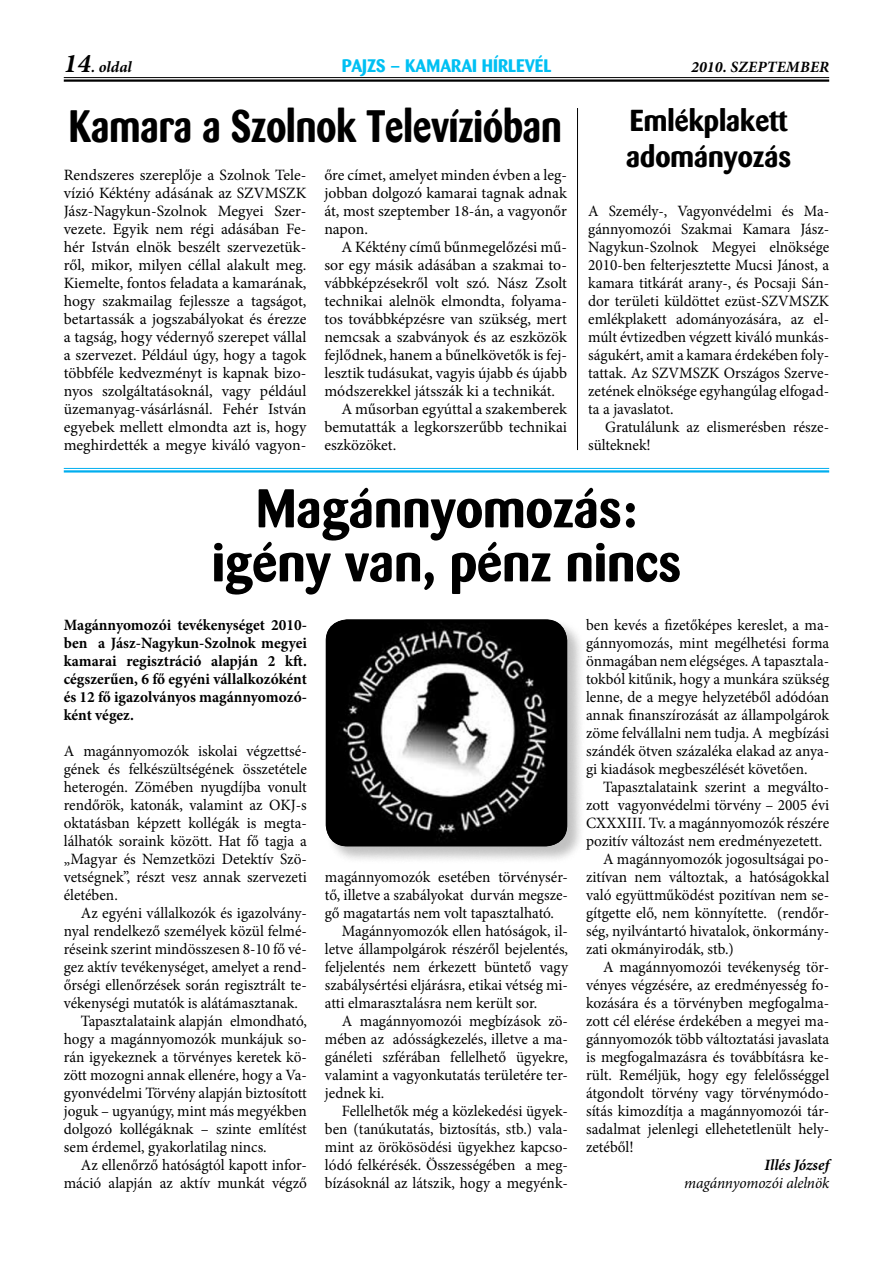
<style>
.page{position:relative;width:893px;height:1263px;background:#fff}
.page>*{position:absolute;margin:0;border:0;box-sizing:border-box;transform-origin:0 0}
.t1{font:700 54px/54px "Barmeno H";color:#000;text-align:center}
.t2{font:700 45px "Barmeno H";color:#000;scale:.85 1}
.t3{font:700 30px/36px "Barmeno H";color:#000}
.t4{font:700 18px "Barmeno H";color:#00c0f3}
.t5{font:15.75px/18px "Minion Pro";color:#000;text-align:justify}
.t6{font:700 15.75px/18px "Minion Pro";color:#000;text-align:justify}
.t7{font:italic 700 15.75px "Minion Pro";letter-spacing:.01em;color:#000}
.t8{font:italic 15.75px "Minion Pro";letter-spacing:-.01em;color:#000}
.s1{font-size:27px}
</style>
<div class="page">
<hr style="left:64px;top:77px;width:765px;height:1px;background:#000">
<hr style="left:64px;top:79px;width:765px;height:3px;background:#000">
<hr style="left:64px;top:468px;width:765px;height:1px;background:#00aeef">
<hr style="left:64px;top:470px;width:765px;height:3px;background:#00aeef">
<hr style="left:577px;top:108px;width:1px;height:342px;background:#000">
<div style="left:325px;top:619px;width:260px;height:245px;background:#000;opacity:.25"></div>
<img style="left:326px;top:620px;width:241px;height:226px">
<div style="left:326px;top:620px;width:241px;height:226px;border:1px solid #000;border-radius:21px"></div>
<p class="t7" style="left:64px;top:56px;width:69px"><span class="s1">14</span>. OLDAL</p>
<p class="t4" style="left:342px;top:55px;width:76px">PAJZS – kama</p>
<p class="t4" style="left:451px;top:55px;width:102px">rai hírlevél</p>
<p class="t7" style="left:691px;top:56px;width:140px">2010. SZEPTEMBER</p>
<h2 class="t2" style="left:69px;top:100px;width:582px">Kamara a Szolnok Televízióban</h2>
<h3 class="t3" style="left:626px;top:102px;width:166px">Emlékplakett adományozás</h3>
<p class="t5" style="left:588px;top:202px;width:242px">A Személy-, Vagyonvédelmi és Ma&shy;gánnyomozói Szakmai Kamara Jász-Nagykun-Szolnok Megyei elnöksége 2010-ben felterjesztette Mucsi Jánost, a kamara titkárát arany-, és Pocsaji Sán&shy;dor területi küldöttet ezüst-SZVMSZK emlékplakett adományozására, az el&shy;múlt évtizedben végzett kiváló munkás&shy;ságukért, amit a kamara érdekében foly&shy;tattak. Az SZVMSZK Országos Szerve&shy;zetének elnöksége egyhangúlag elfogad&shy;ta a javaslatot.</p>
<p class="t5" style="left:588px;top:418px;width:242px;text-indent:17px">Gratulálunk az elismerésben része&shy;sülteknek!</p>
<p class="t5" style="left:64px;top:166px;width:244px">Rendszeres szereplője a Szolnok Tele&shy;vízió Kéktény adásának az SZVMSZK Jász-Nagykun-Szolnok Megyei Szer&shy;vezete. Egyik nem régi adásában Fe&shy;hér István elnök beszélt szervezetük&shy;ről, mikor, milyen céllal alakult meg.<br>Kiemelte, fontos feladata a kamarának, hogy szakmailag fejlessze a tagságot, betartassák a jogszabályokat és érezze a tagság, hogy védernyő szerepet vállal a szervezet. Például úgy, hogy a tagok többféle kedvezményt is kapnak bizo&shy;nyos szolgáltatásoknál, vagy például üzemanyag-vásárlásnál. Fehér István egyebek mellett elmondta azt is, hogy meghirdették a megye kiváló vagyon-</p>
<p class="t5" style="left:324px;top:166px;width:244px">őre címet, amelyet minden évben a leg&shy;jobban dolgozó kamarai tagnak adnak át, most szeptember 18-án, a vagyonőr napon.</p>
<p class="t5" style="left:341px;top:238px;width:227px">A Kéktény című bűnmegelőzési mű-</p>
<p class="t5" style="left:324px;top:256px;width:244px">sor egy másik adásában a szakmai to-</p>
<p class="t5" style="left:324px;top:274px;width:244px">vábbképzésekről volt szó. Nász Zsolt</p>
<p class="t5" style="left:324px;top:292px;width:244px">technikai alelnök elmondta, folyama-</p>
<p class="t5" style="left:324px;top:310px;width:244px">tos továbbképzésre van szükség, mert</p>
<p class="t5" style="left:324px;top:328px;width:244px">nemcsak a szabványok és az eszközök</p>
<p class="t5" style="left:324px;top:346px;width:244px">fejlődnek, hanem a bűnelkövetők is fej-</p>
<p class="t5" style="left:324px;top:364px;width:244px">lesztik tudásukat, vagyis újabb és újabb</p>
<p class="t5" style="left:324px;top:382px;width:232px">módszerekkel játsszák ki a technikát.</p>
<p class="t5" style="left:341px;top:400px;width:227px">A műsorban egyúttal a szakemberek</p>
<p class="t5" style="left:324px;top:418px;width:244px">bemutatták a legkorszerűbb technikai</p>
<p class="t5" style="left:324px;top:436px;width:73px">eszközöket.</p>
<h1 class="t1" style="left:212px;top:481px;width:471px">Magánnyomozás: igény van, pénz nincs</h1>
<p class="t6" style="left:64px;top:616px;width:245px">Magánnyomozói tevékenységet 2010- ben a Jász-Nagykun-Szolnok megyei kamarai regisztráció alapján 2 kft. cégszerűen, 6 fő egyéni vállalkozóként és 12 fő igazolványos magánnyomozó&shy;ként végez.</p>
<p class="t5" style="left:64px;top:742px;width:245px">A magánnyomozók iskolai végzettsé&shy;gének és felkészültségének összetétele heterogén. Zömében nyugdíjba vonult rendőrök, katonák, valamint az OKJ-s oktatásban képzett kollégák is megta&shy;lálhatók soraink között. Hat fő tagja a „Magyar és Nemzetközi Detektív Szö&shy;vetségnek”, részt vesz annak szervezeti életében.</p>
<p class="t5" style="left:81px;top:904px;width:228px">Az egyéni vállalkozók és igazolván -</p>
<p class="t5" style="left:64px;top:922px;width:245px">nyal rendelkező személyek közül felmé-</p>
<p class="t5" style="left:64px;top:940px;width:245px">réseink szerint mindösszesen 8-10 fő vé-</p>
<p class="t5" style="left:64px;top:958px;width:245px">gez aktív tevékenységet, amelyet a rend-</p>
<p class="t5" style="left:64px;top:976px;width:245px">őrségi ellenőrzések során regisztrált te-</p>
<p class="t5" style="left:64px;top:994px;width:236px">vékenységi mutatók is alátámasztanak.</p>
<p class="t5" style="left:81px;top:1012px;width:228px">Tapasztalataink alapján elmondható,</p>
<p class="t5" style="left:64px;top:1030px;width:245px">hogy a magánnyomozók munkájuk so-</p>
<p class="t5" style="left:64px;top:1048px;width:245px">rán igyekeznek a törvényes keretek kö-</p>
<p class="t5" style="left:64px;top:1066px;width:245px">zött mozogni annak ellenére, hogy a Va-</p>
<p class="t5" style="left:64px;top:1084px;width:245px">gyonvédelmi Törvény alapján biztosított</p>
<p class="t5" style="left:64px;top:1102px;width:245px">joguk – ugyanúgy, mint más megyékben</p>
<p class="t5" style="left:64px;top:1120px;width:245px">dolgozó kollégáknak – szinte említést</p>
<p class="t5" style="left:64px;top:1138px;width:204px">sem érdemel, gyakorlatilag nincs.</p>
<p class="t5" style="left:81px;top:1156px;width:228px">Az ellenőrző hatóságtól kapott infor-</p>
<p class="t5" style="left:64px;top:1174px;width:245px">máció alapján az aktív munkát végző</p>
<p class="t5" style="left:325px;top:868px;width:245px">magánnyomozók esetében törvénysér-</p>
<p class="t5" style="left:325px;top:886px;width:245px">tő, illetve a szabályokat durván megsze-</p>
<p class="t5" style="left:325px;top:904px;width:231px">gő magatartás nem volt tapasztalható.</p>
<p class="t5" style="left:342px;top:922px;width:228px">Magánnyomozók ellen hatóságok, il-</p>
<p class="t5" style="left:325px;top:940px;width:245px">letve állampolgárok részéről bejelentés,</p>
<p class="t5" style="left:325px;top:958px;width:245px">feljelentés nem érkezett büntető vagy</p>
<p class="t5" style="left:325px;top:976px;width:245px">szabálysértési eljárásra, etikai vétség mi-</p>
<p class="t5" style="left:325px;top:994px;width:214px">atti elmarasztalásra nem került sor.</p>
<p class="t5" style="left:342px;top:1012px;width:228px">A magánnyomozói megbízások zö-</p>
<p class="t5" style="left:325px;top:1030px;width:245px">mében az adósságkezelés, illetve a ma-</p>
<p class="t5" style="left:325px;top:1048px;width:245px">gánéleti szférában fellelhető ügyekre,</p>
<p class="t5" style="left:325px;top:1066px;width:245px">valamint a vagyonkutatás területére ter-</p>
<p class="t5" style="left:325px;top:1084px;width:61px">jednek ki.</p>
<p class="t5" style="left:342px;top:1102px;width:228px">Fellelhetők még a közlekedési ügyek-</p>
<p class="t5" style="left:325px;top:1120px;width:245px">ben (tanúkutatás, biztosítás, stb.) vala-</p>
<p class="t5" style="left:325px;top:1138px;width:245px">mint az örökösödési ügyekhez kapcso-</p>
<p class="t5" style="left:325px;top:1156px;width:245px">lódó felkérésék. Összességében a meg-</p>
<p class="t5" style="left:325px;top:1174px;width:245px">bízásoknál az látszik, hogy a megyénk-</p>
<p class="t5" style="left:586px;top:616px;width:245px">ben kevés a fizetőképes kereslet, a ma&shy;gánnyomozás, mint megélhetési forma önmagában nem elégséges. A tapasztala&shy;tokból kitűnik, hogy a munkára szükség lenne, de a megye helyzetéből adódóan annak finanszírozását az állampolgárok zöme felvállalni nem tudja. A megbízási szándék ötven százaléka elakad az anya&shy;gi kiadások megbeszélését követően.</p>
<p class="t5" style="left:603px;top:778px;width:228px">Tapasztalataink szerint a megválto-</p>
<p class="t5" style="left:586px;top:796px;width:245px">zott vagyonvédelmi törvény – 2005 évi</p>
<p class="t5" style="left:586px;top:814px;width:245px">CXXXIII. Tv. a magánnyomozók részére</p>
<p class="t5" style="left:586px;top:832px;width:238px">pozitív változást nem eredményezetett.</p>
<p class="t5" style="left:603px;top:850px;width:228px">A magánnyomozók jogosultságai po-</p>
<p class="t5" style="left:586px;top:868px;width:245px">zitívan nem változtak, a hatóságokkal</p>
<p class="t5" style="left:586px;top:886px;width:245px">való együttműködést pozitívan nem se-</p>
<p class="t5" style="left:586px;top:904px;width:245px">gítgette elő, nem könnyítette. (rendőr-</p>
<p class="t5" style="left:586px;top:922px;width:245px">ség, nyilvántartó hivatalok, önkormány-</p>
<p class="t5" style="left:586px;top:940px;width:149px">zati okmányirodák, stb.)</p>
<p class="t5" style="left:603px;top:958px;width:228px">A magánnyomozói tevékenység tör-</p>
<p class="t5" style="left:586px;top:976px;width:245px">vényes végzésére, az eredményesség fo-</p>
<p class="t5" style="left:586px;top:994px;width:245px">kozására és a törvényben megfogalma-</p>
<p class="t5" style="left:586px;top:1012px;width:245px">zott cél elérése érdekében a megyei ma-</p>
<p class="t5" style="left:586px;top:1030px;width:245px">gánnyomozók több változtatási javaslata</p>
<p class="t5" style="left:586px;top:1048px;width:245px">is megfogalmazásra és továbbításra ke-</p>
<p class="t5" style="left:586px;top:1066px;width:245px">rült. Reméljük, hogy egy felelősséggel</p>
<p class="t5" style="left:586px;top:1084px;width:245px">átgondolt törvény vagy törvénymódo-</p>
<p class="t5" style="left:586px;top:1102px;width:245px">sítás kimozdítja a magánnyomozói tár-</p>
<p class="t5" style="left:586px;top:1120px;width:245px">sadalmat jelenlegi ellehetetlenült hely-</p>
<p class="t5" style="left:586px;top:1138px;width:49px">zetéből!</p>
<p class="t7" style="left:764px;top:1154px;width:66px">ILLÉS JÓZSEF</p>
<p class="t8" style="left:684px;top:1172px;width:146px">magánnyomozói alelnök</p>
</div>
